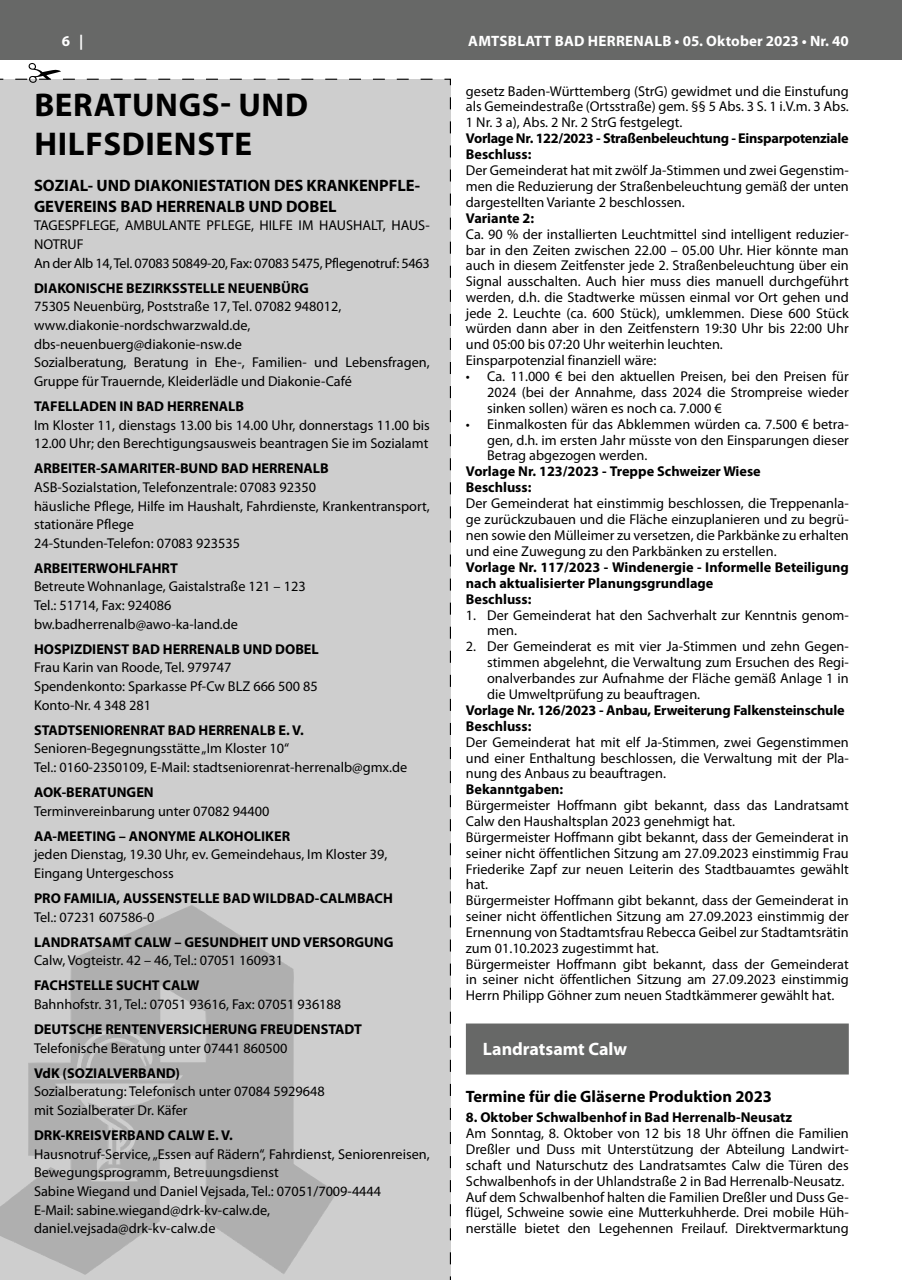
<style>
.page{position:relative;width:902px;height:1280px;background:#fff}
.page>*{position:absolute;margin:0;border:0;box-sizing:border-box;transform-origin:0 0}
.t1{font:700 33px/38.8px "Myriad Pro";letter-spacing:.02em;color:#000}
.t2{font:700 18px "Myriad Pro";color:#fff}
.t3{font:700 16.5px/20.9px "Myriad Pro";color:#000}
.t4{font:700 15px "Myriad Pro";letter-spacing:.02em;color:#fff}
.t5{font:14.25px/15.8px "Myriad Pro";color:#000}
.t6{font:700 14.25px/16px "Myriad Pro";color:#000}
.t7{font:14.25px/18.6px "Myriad Pro";letter-spacing:-.02em;color:#000}
.t8{font:700 14.25px/16px "Myriad Pro";letter-spacing:-.02em;color:#000}
</style>
<div class="page">
<div style="left:0;top:0;width:901px;height:60px;background:#676867"></div>
<div style="left:466px;top:1023px;width:382px;height:51px;background:#676867"></div>
<div style="left:0;top:78px;width:451px;height:1202px;background:#cecece"></div>
<svg style="left:9px;top:63px;width:423px;height:20px"></svg>
<svg style="left:0;top:905px;width:337px;height:370px;background:#c7c7c7"></svg>
<svg style="left:0;top:906px;width:206px;height:53px;background:#c2c2c2"></svg>
<svg style="left:0;top:959px;width:334px;height:316px;background:#bbb"></svg>
<p class="t4" style="left:62px;top:31px;width:23px">6 |</p>
<p class="t4" style="left:468px;top:31px;width:382px">AMTSBLATT BAD HERRENALB • 05. Oktober 2023 • Nr. 40</p>
<p class="t5" style="left:466px;top:83px;width:384px;text-align:justify">gesetz Baden-Württemberg (StrG) gewidmet und die Einstufung als Gemeindestraße (Ortsstraße) gem. §§ 5 Abs. 3 S. 1 i.V.m. 3 Abs.<br>1 Nr. 3 a), Abs. 2 Nr. 2 StrG festgelegt.</p>
<p class="t8" style="left:466px;top:130px;width:384px">Vorlage Nr. 122/2023 - Straßenbeleuchtung - Einsparpotenziale<br>Beschluss:</p>
<p class="t5" style="left:466px;top:162px;width:384px;text-align:justify">Der Gemeinderat hat mit zwölf Ja-Stimmen und zwei Gegenstim&shy;men die Reduzierung der Straßenbeleuchtung gemäß der unten dargestellten Variante 2 beschlossen.</p>
<p class="t6" style="left:466px;top:210px;width:70px">Variante 2:</p>
<p class="t5" style="left:466px;top:226px;width:384px">Ca. 90 % der installierten Leuchtmittel sind intelligent reduzier&shy;bar in den Zeiten zwischen 22.00 – 05.00 Uhr. Hier könnte man auch in diesem Zeitfenster jede 2. Straßenbeleuchtung über ein Signal ausschalten. Auch hier muss dies manuell durchgeführt werden, d.h. die Stadtwerke müssen einmal vor Ort gehen und jede 2. Leuchte (ca. 600 Stück), umklemmen. Diese 600 Stück würden dann aber in den Zeitfenstern 19:30 Uhr bis 22:00 Uhr und 05:00 bis 07:20 Uhr weiterhin leuchten.<br>Einsparpotenzial finanziell wäre:</p>
<p class="t5" style="left:487px;top:368px;width:363px;text-align:justify;text-indent:-21px">• Ca. 11.000 € bei den aktuellen Preisen, bei den Preisen für 2024 (bei der Annahme, dass 2024 die Strompreise wieder sinken sollen) wären es noch ca. 7.000 €</p>
<p class="t5" style="left:487px;top:416px;width:363px;text-align:justify;text-indent:-21px">• Einmalkosten für das Abklemmen würden ca. 7.500 € betra&shy;gen, d.h. im ersten Jahr müsste von den Einsparungen dieser Betrag abgezogen werden.</p>
<p class="t6" style="left:466px;top:463px;width:296px">Vorlage Nr. 123/2023 - Treppe Schweizer Wiese<br>Beschluss:</p>
<p class="t5" style="left:466px;top:496px;width:384px;text-align:justify">Der Gemeinderat hat einstimmig beschlossen, die Treppenanla&shy;ge zurückzubauen und die Fläche einzuplanieren und zu begrü&shy;nen sowie den Mülleimer zu versetzen, die Parkbänke zu erhalten und eine Zuwegung zu den Parkbänken zu erstellen.</p>
<p class="t6" style="left:466px;top:558px;width:384px">Vorlage Nr. 117/2023 - Windenergie - Informelle Beteiligung nach aktualisierter Planungsgrundlage<br>Beschluss:</p>
<p class="t5" style="left:487px;top:607px;width:363px;text-indent:-21px">1. Der Gemeinderat hat den Sachverhalt zur Kenntnis genom&shy;men.</p>
<p class="t5" style="left:487px;top:638px;width:363px;text-align:justify;text-indent:-21px">2. Der Gemeinderat es mit vier Ja-Stimmen und zehn Gegen&shy;stimmen abgelehnt, die Verwaltung zum Ersuchen des Regi&shy;onalverbandes zur Aufnahme der Fläche gemäß Anlage 1 in die Umweltprüfung zu beauftragen.</p>
<p class="t6" style="left:466px;top:701px;width:380px">Vorlage Nr. 126/2023 - Anbau, Erweiterung Falkensteinschule<br>Beschluss:</p>
<p class="t5" style="left:466px;top:734px;width:384px;text-align:justify">Der Gemeinderat hat mit elf Ja-Stimmen, zwei Gegenstimmen und einer Enthaltung beschlossen, die Verwaltung mit der Pla&shy;nung des Anbaus zu beauftragen.</p>
<p class="t6" style="left:466px;top:781px;width:99px">Bekanntgaben:</p>
<p class="t5" style="left:466px;top:797px;width:384px">Bürgermeister Hoffmann gibt bekannt, dass das Landratsamt Calw den Haushaltsplan 2023 genehmigt hat.<br>Bürgermeister Hoffmann gibt bekannt, dass der Gemeinderat in seiner nicht öffentlichen Sitzung am 27.09.2023 einstimmig Frau Friederike Zapf zur neuen Leiterin des Stadtbauamtes gewählt hat.<br>Bürgermeister Hoffmann gibt bekannt, dass der Gemeinderat in seiner nicht öffentlichen Sitzung am 27.09.2023 einstimmig der Ernennung von Stadtamtsfrau Rebecca Geibel zur Stadtamtsrätin zum 01.10.2023 zugestimmt hat.<br>Bürgermeister Hoffmann gibt bekannt, dass der Gemeinderat in seiner nicht öffentlichen Sitzung am 27.09.2023 einstimmig Herrn Philipp Göhner zum neuen Stadtkämmerer gewählt hat.</p>
<p class="t2" style="left:483px;top:1037px;width:146px">Landratsamt Calw</p>
<p class="t3" style="left:466px;top:1085px;width:308px">Termine für die Gläserne Produktion 2023</p>
<p class="t6" style="left:466px;top:1109px;width:327px">8. Oktober Schwalbenhof in Bad Herrenalb-Neusatz</p>
<p class="t5" style="left:466px;top:1125px;width:384px">Am Sonntag, 8. Oktober von 12 bis 18 Uhr öffnen die Familien Dreßler und Duss mit Unterstützung der Abteilung Landwirt&shy;schaft und Naturschutz des Landratsamtes Calw die Türen des Schwalbenhofs in der Uhlandstraße 2 in Bad Herrenalb-Neusatz.<br>Auf dem Schwalbenhof halten die Familien Dreßler und Duss Ge&shy;flügel, Schweine sowie eine Mutterkuhherde. Drei mobile Hüh&shy;nerställe bietet den Legehennen Freilauf. Direktvermarktung</p>
<h1 class="t1" style="left:34px;top:85px;width:275px">BERATUNGS- UND<br>HILFSDIENSTE</h1>
<p class="t3" style="left:34px;top:174px;width:387px">SOZIAL- UND DIAKONIESTATION DES KRANKENPFLE-<br>GEVEREINS BAD HERRENALB UND DOBEL</p>
<p class="t7" style="left:34px;top:216px;width:397px">TAGESPFLEGE, AMBULANTE PFLEGE, HILFE IM HAUSHALT, HAUS-<br>NOTRUF<br>An der Alb 14, Tel. 07083 50849-20, Fax: 07083 5475, Pflegenotruf: 5463</p>
<p class="t6" style="left:34px;top:279px;width:276px">DIAKONISCHE BEZIRKSSTELLE NEUENBÜRG</p>
<p class="t5" style="left:34px;top:297px;width:397px;line-height:18.6px">75305 Neuenbürg, Poststraße 17, Tel. 07082 948012, www.diakonie-nordschwarzwald.de, dbs-neuenbuerg@diakonie-nsw.de<br>Sozialberatung, Beratung in Ehe-, Familien- und Lebensfragen, Gruppe für Trauernde, Kleiderlädle und Diakonie-Café</p>
<p class="t6" style="left:34px;top:398px;width:211px">TAFELLADEN IN BAD HERRENALB</p>
<p class="t5" style="left:34px;top:415px;width:397px;line-height:18.6px">Im Kloster 11, dienstags 13.00 bis 14.00 Uhr, donnerstags 11.00 bis<br>12.00 Uhr; den Berechtigungsausweis beantragen Sie im Sozialamt</p>
<p class="t6" style="left:34px;top:460px;width:296px">ARBEITER-SAMARITER-BUND BAD HERRENALB</p>
<p class="t5" style="left:34px;top:478px;width:397px;line-height:18.6px">ASB-Sozialstation, Telefonzentrale: 07083 92350<br>häusliche Pflege, Hilfe im Haushalt, Fahrdienste, Krankentransport, stationäre Pflege<br>24-Stunden-Telefon: 07083 923535</p>
<p class="t6" style="left:34px;top:559px;width:145px">ARBEITERWOHLFAHRT</p>
<p class="t5" style="left:34px;top:577px;width:273px;line-height:18.6px">Betreute Wohnanlage, Gaistalstraße 121 – 123<br>Tel.: 51714, Fax: 924086 bw.badherrenalb@awo-ka-land.de</p>
<p class="t6" style="left:34px;top:640px;width:286px">HOSPIZDIENST BAD HERRENALB UND DOBEL</p>
<p class="t5" style="left:34px;top:658px;width:285px;line-height:18.6px">Frau Karin van Roode, Tel. 979747<br>Spendenkonto: Sparkasse Pf-Cw BLZ 666 500 85<br>Konto-Nr. 4 348 281</p>
<p class="t6" style="left:34px;top:721px;width:271px">STADTSENIORENRAT BAD HERRENALB E. V.</p>
<p class="t5" style="left:34px;top:739px;width:375px;line-height:18.6px">Senioren-Begegnungsstätte „Im Kloster 10“<br>Tel.: 0160-2350109, E-Mail: stadtseniorenrat-herrenalb@gmx.de</p>
<p class="t6" style="left:34px;top:784px;width:121px">AOK-BERATUNGEN</p>
<p class="t5" style="left:34px;top:803px;width:237px">Terminvereinbarung unter 07082 94400</p>
<p class="t6" style="left:34px;top:827px;width:257px">AA-MEETING – ANONYME ALKOHOLIKER</p>
<p class="t5" style="left:34px;top:845px;width:355px;line-height:18.6px">jeden Dienstag, 19.30 Uhr, ev. Gemeindehaus, Im Kloster 39,<br>Eingang Untergeschoss</p>
<p class="t6" style="left:34px;top:890px;width:360px">PRO FAMILIA, AUSSENSTELLE BAD WILDBAD-CALMBACH</p>
<p class="t5" style="left:34px;top:909px;width:122px">Tel.: 07231 607586-0</p>
<p class="t6" style="left:34px;top:933px;width:361px">LANDRATSAMT CALW – GESUNDHEIT UND VERSORGUNG</p>
<p class="t5" style="left:34px;top:952px;width:250px">Calw, Vogteistr. 42 – 46, Tel.: 07051 160931</p>
<p class="t6" style="left:34px;top:977px;width:167px">FACHSTELLE SUCHT CALW</p>
<p class="t5" style="left:34px;top:996px;width:309px">Bahnhofstr. 31, Tel.: 07051 93616, Fax: 07051 936188</p>
<p class="t6" style="left:34px;top:1021px;width:329px">DEUTSCHE RENTENVERSICHERUNG FREUDENSTADT</p>
<p class="t5" style="left:34px;top:1040px;width:255px">Telefonische Beratung unter 07441 860500</p>
<p class="t6" style="left:34px;top:1064px;width:147px">VdK (SOZIALVERBAND)</p>
<p class="t5" style="left:34px;top:1082px;width:292px;line-height:18.6px">Sozialberatung: Telefonisch unter 07084 5929648 mit Sozialberater Dr. Käfer</p>
<p class="t6" style="left:34px;top:1127px;width:200px">DRK-KREISVERBAND CALW E. V.</p>
<p class="t5" style="left:34px;top:1144px;width:397px;line-height:18.6px">Hausnotruf-Service, „Essen auf Rädern“, Fahrdienst, Seniorenreisen, Bewegungsprogramm, Betreuungsdienst<br>Sabine Wiegand und Daniel Vejsada, Tel.: 07051/7009-4444<br>E-Mail: sabine.wiegand@drk-kv-calw.de, daniel.vejsada@drk-kv-calw.de</p>
</div>
